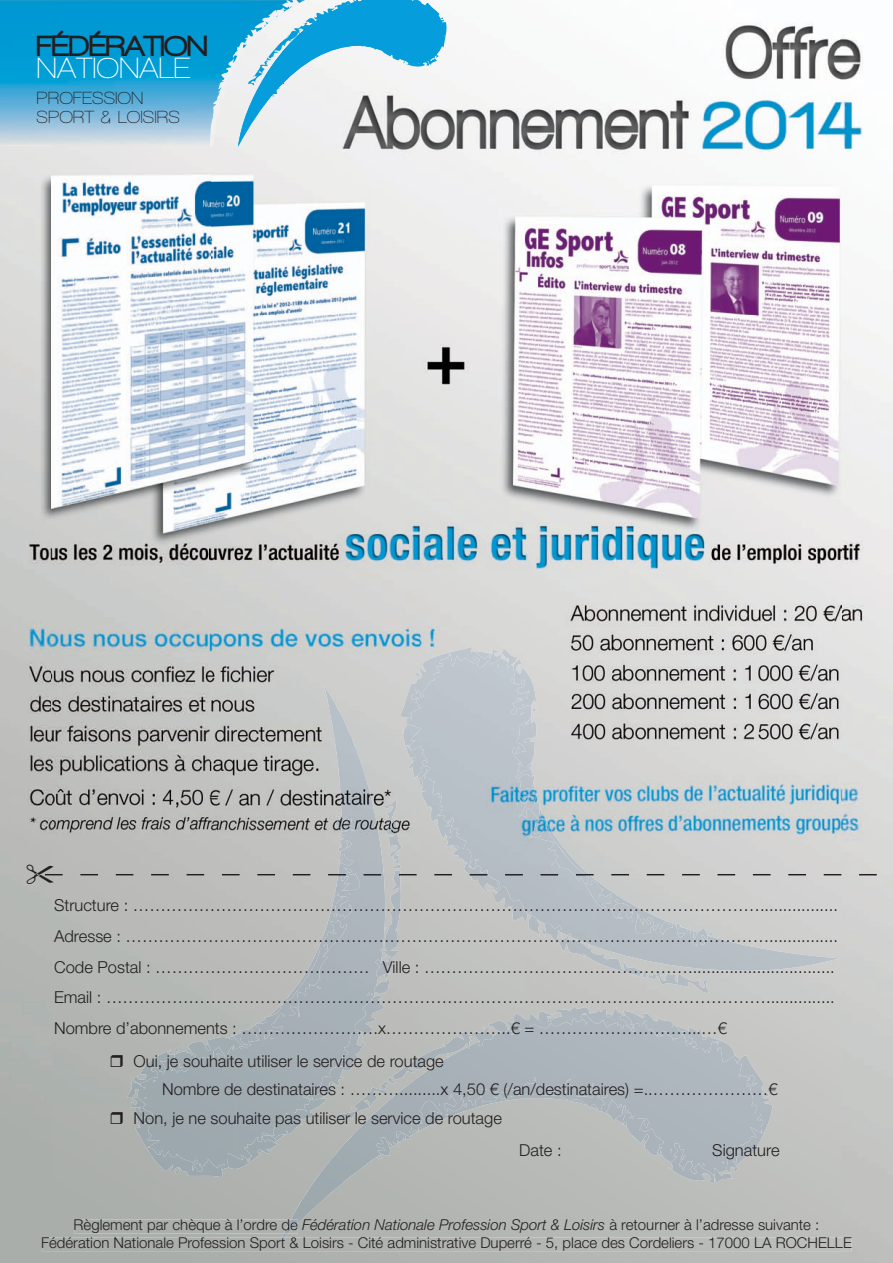
<style>
.page{position:relative;width:893px;height:1263px;background:#fff}
.page>*{position:absolute;margin:0;border:0;box-sizing:border-box;transform-origin:0 0}
.t1{font:900 30px "Walkway";color:#231f20}
.t2{font:600 30px "Walkway";color:#fff}
.t3{font:600 18px/18.8px "Walkway";color:#231f20}
.t4{font:300 16.5px/30.8px "Helvetica Neue LT Std";color:#231f20}
.t5{font:300 15px/18px "Helvetica Neue LT Std";color:#231f20;text-align:center}
.s1{font-style:italic}
</style>
<div class="page">
<img style="left:0;top:145px;width:52px;height:1118px">
<img style="left:210px;top:22px;width:630px;height:609px">
<img style="left:840px;top:35px;width:53px;height:1228px">
<img style="left:52px;top:145px;width:158px;height:960px">
<img style="left:210px;top:631px;width:210px;height:388px">
<img style="left:420px;top:631px;width:421px;height:53px">
<img style="left:526px;top:684px;width:315px;height:316px">
<div style="left:302px;top:1223px;width:303px;height:10px;background:#b1b5b1"></div>
<img style="left:63px;top:874px;width:796px;height:1px">
<svg style="left:80px;top:874px;width:18px;height:1px"></svg>
<svg style="left:116px;top:874px;width:17px;height:1px"></svg>
<svg style="left:151px;top:874px;width:18px;height:1px"></svg>
<svg style="left:187px;top:874px;width:17px;height:1px"></svg>
<svg style="left:222px;top:874px;width:18px;height:1px"></svg>
<svg style="left:257px;top:874px;width:18px;height:1px"></svg>
<svg style="left:293px;top:874px;width:17px;height:1px"></svg>
<svg style="left:616px;top:874px;width:13px;height:1px"></svg>
<svg style="left:647px;top:874px;width:17px;height:1px"></svg>
<svg style="left:682px;top:874px;width:18px;height:1px"></svg>
<svg style="left:717px;top:874px;width:18px;height:1px"></svg>
<svg style="left:753px;top:874px;width:18px;height:1px"></svg>
<svg style="left:788px;top:874px;width:18px;height:1px"></svg>
<svg style="left:824px;top:874px;width:17px;height:1px"></svg>
<svg style="left:859px;top:874px;width:18px;height:1px"></svg>
<div style="left:407px;top:651px;width:144px;height:142px;background:#d5d4d3"></div>
<img style="left:551px;top:909px;width:47px;height:7px">
<img style="left:528px;top:909px;width:23px;height:7px">
<img style="left:598px;top:882px;width:97px;height:86px">
<img style="left:695px;top:931px;width:144px;height:40px">
<img style="left:412px;top:655px;width:126px;height:138px">
<svg style="left:710px;top:931px;width:3px;height:4px"></svg>
<img style="left:692px;top:928px;width:16px;height:18px">
<img style="left:676px;top:923px;width:9px;height:15px">
<svg style="left:680px;top:925px;width:15px;height:14px"></svg>
<img style="left:660px;top:920px;width:14px;height:15px">
<img style="left:633px;top:913px;width:26px;height:21px">
<img style="left:612px;top:903px;width:21px;height:13px">
<svg style="left:610px;top:899px;width:9px;height:11px"></svg>
<img style="left:528px;top:793px;width:88px;height:116px">
<svg style="left:576px;top:874px;width:18px;height:1px"></svg>
<svg style="left:529px;top:836px;width:7px;height:2px"></svg>
<svg style="left:550px;top:863px;width:4px;height:3px"></svg>
<img style="left:509px;top:716px;width:30px;height:75px">
<img style="left:507px;top:660px;width:29px;height:55px">
<img style="left:502px;top:648px;width:15px;height:21px">
<img style="left:400px;top:647px;width:102px;height:73px">
<img style="left:398px;top:725px;width:130px;height:197px">
<svg style="left:470px;top:874px;width:17px;height:1px"></svg>
<img style="left:414px;top:780px;width:56px;height:101px">
<svg style="left:474px;top:859px;width:5px;height:5px"></svg>
<svg style="left:529px;top:908px;width:4px;height:5px"></svg>
<img style="left:527px;top:916px;width:118px;height:60px">
<svg style="left:642px;top:969px;width:5px;height:9px"></svg>
<img style="left:645px;top:970px;width:65px;height:23px">
<img style="left:291px;top:1014px;width:321px;height:209px">
<img style="left:284px;top:1219px;width:14px;height:14px">
<svg style="left:280px;top:1237px;width:4px;height:4px"></svg>
<img style="left:591px;top:1015px;width:173px;height:160px">
<svg style="left:379px;top:1156px;width:4px;height:3px"></svg>
<img style="left:376px;top:1137px;width:14px;height:19px">
<img style="left:396px;top:1131px;width:14px;height:8px">
<svg style="left:388px;top:1139px;width:18px;height:7px"></svg>
<svg style="left:409px;top:1120px;width:10px;height:13px"></svg>
<img style="left:418px;top:1101px;width:25px;height:23px">
<img style="left:444px;top:1094px;width:20px;height:18px">
<svg style="left:463px;top:1103px;width:3px;height:4px"></svg>
<img style="left:466px;top:1082px;width:142px;height:30px">
<svg style="left:566px;top:1079px;width:5px;height:4px"></svg>
<svg style="left:600px;top:1087px;width:9px;height:9px"></svg>
<img style="left:606px;top:1099px;width:59px;height:57px">
<img style="left:668px;top:1143px;width:47px;height:40px">
<svg style="left:663px;top:1161px;width:5px;height:4px"></svg>
<img style="left:714px;top:1168px;width:19px;height:15px">
<img style="left:726px;top:1055px;width:46px;height:118px">
<img style="left:507px;top:1004px;width:227px;height:59px">
<svg style="left:583px;top:1020px;width:5px;height:6px"></svg>
<svg style="left:510px;top:1030px;width:5px;height:5px"></svg>
<img style="left:392px;top:1020px;width:117px;height:60px">
<svg style="left:387px;top:1077px;width:9px;height:7px"></svg>
<img style="left:374px;top:1082px;width:15px;height:43px">
<img style="left:324px;top:686px;width:43px;height:97px">
<img style="left:336px;top:782px;width:50px;height:285px">
<div style="left:286px;top:886px;width:50px;height:34px;background:#bfc0be"></div>
<img style="left:135px;top:1019px;width:92px;height:150px">
<svg style="left:336px;top:813px;width:5px;height:4px"></svg>
<img style="left:335px;top:817px;width:20px;height:13px">
<img style="left:337px;top:840px;width:15px;height:11px">
<svg style="left:338px;top:830px;width:10px;height:17px"></svg>
<img style="left:338px;top:854px;width:16px;height:11px">
<img style="left:341px;top:868px;width:20px;height:24px">
<svg style="left:328px;top:874px;width:18px;height:1px"></svg>
<img style="left:334px;top:896px;width:22px;height:21px">
<svg style="left:333px;top:914px;width:4px;height:3px"></svg>
<img style="left:255px;top:920px;width:92px;height:77px">
<svg style="left:317px;top:986px;width:4px;height:3px"></svg>
<img style="left:184px;top:1028px;width:43px;height:32px">
<img style="left:132px;top:1050px;width:56px;height:33px">
<svg style="left:176px;top:1047px;width:3px;height:5px"></svg>
<img style="left:127px;top:1082px;width:18px;height:16px">
<img style="left:130px;top:1097px;width:94px;height:80px">
<img style="left:227px;top:997px;width:147px;height:172px">
<svg style="left:336px;top:1059px;width:6px;height:5px"></svg>
<svg style="left:367px;top:992px;width:6px;height:4px"></svg>
<img style="left:371px;top:870px;width:35px;height:124px">
<svg style="left:391px;top:864px;width:26px;height:11px"></svg>
<img style="left:383px;top:799px;width:20px;height:64px">
<img style="left:0;top:0;width:209px;height:145px">
<svg style="left:209px;top:0;width:239px;height:148px"></svg>
<svg style="left:27px;top:864px;width:36px;height:20px"></svg>
<svg style="left:111px;top:1055px;width:30px;height:13px"></svg>
<svg style="left:111px;top:1108px;width:30px;height:17px"></svg>
<h1 class="t1" style="left:37px;top:30px;width:172px">FÉDÉRATION</h1>
<h1 class="t2" style="left:37px;top:52px;width:155px">NATIONALE</h1>
<p class="t3" style="left:37px;top:89px;width:145px">PROFESSION<br>SPORT &amp; LOISIRS</p>
<p class="t4" style="left:54px;top:889px;width:785px">Structure : …………………………………………………………………………………………………….................<br>Adresse : ………………………………………………………………………………………………………...............<br>Code Postal : ………………………………… Ville : …………………………………………................................<br>Email : …………………………………………………………………………………………………………...............<br>Nombre d’abonnements : …………………….x…………………..€ = ………………………...…€</p>
<p class="t4" style="left:162px;top:1047px;width:617px;line-height:27.8px;text-indent:-28px">Oui, je souhaite utiliser le service de routage<br>Nombre de destinataires : ……….........x 4,50 € (/an/destinataires) =..…………………€</p>
<p class="t4" style="left:134px;top:1102px;width:370px">Non, je ne souhaite pas utiliser le service de routage</p>
<p class="t4" style="left:519px;top:1135px;width:44px">Date :</p>
<p class="t4" style="left:712px;top:1135px;width:69px">Signature</p>
<p class="t5" style="left:41px;top:1216px;width:812px">Règlement par chèque à l’ordre de <span class="s1">Fédération Nationale Profession Sport &amp; Loisirs</span> à retourner à l’adresse suivante :<br>Fédération Nationale Profession Sport &amp; Loisirs - Cité administrative Duperré - 5, place des Cordeliers - 17000 LA ROCHELLE</p>
</div>
